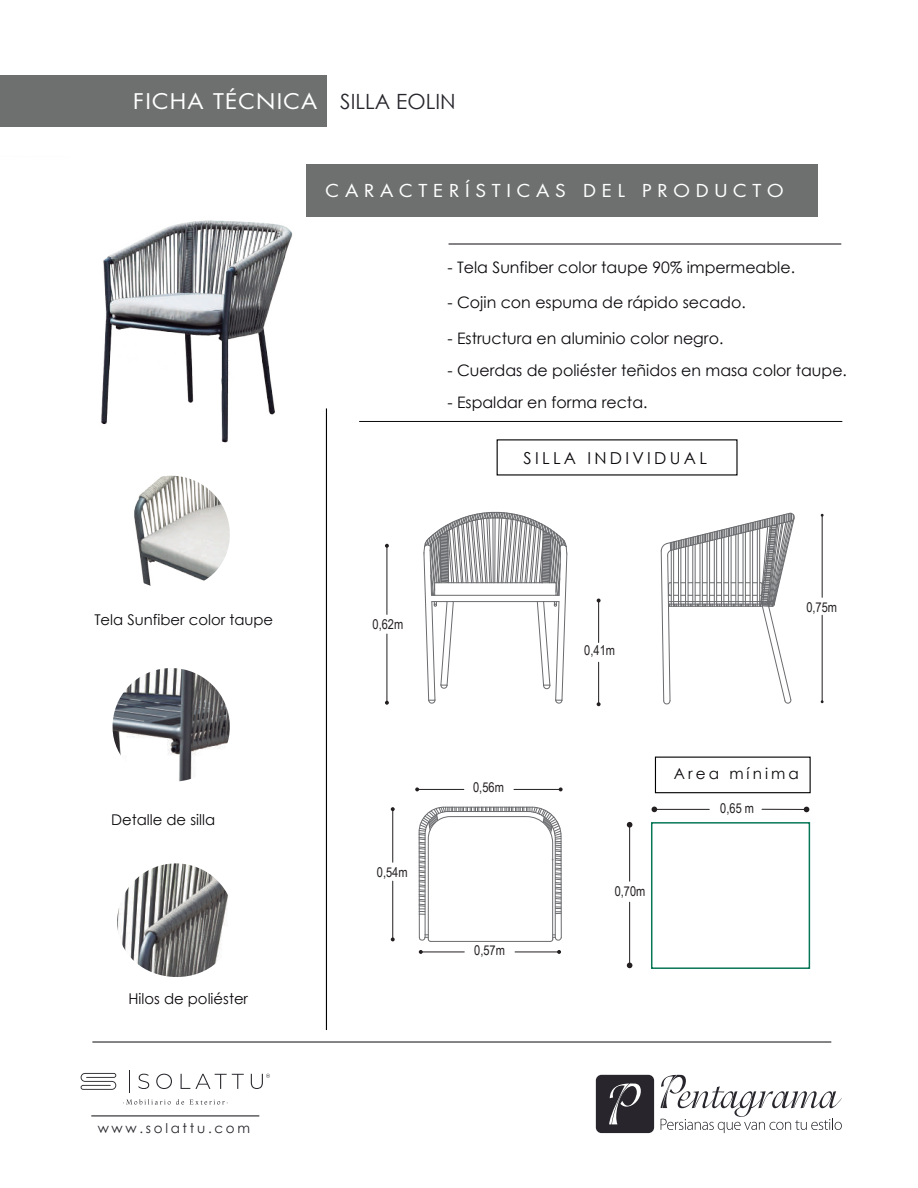
<style>
.page{position:relative;width:918px;height:1188px;background:#fff}
.page>*{position:absolute;margin:0;border:0;box-sizing:border-box;transform-origin:0 0}
.t1{font:21px "Futura Std";letter-spacing:.05em;color:#fff;scale:1.1 1}
.t2{font:21px "Century Gothic";color:#28262c}
.t3{font:17.4px "Futura Std";letter-spacing:.3em;color:#fff;scale:1.1 1}
.t4{font:16.5px "Century Gothic";letter-spacing:.2em;color:#0c090d}
.t5{font:15.75px "Century Gothic";color:#0c090d}
.t6{font:15.15px "Century Gothic";letter-spacing:.2em;color:#0c090d}
.t7{font:14.85px "Century Gothic";color:#0c090d}
.t8{font:13.5px "Arial Narrow";color:#231f20}
.t9{font:13.5px "Century Gothic";letter-spacing:.2em;color:#28262c}
</style>
<div class="page">
<div style="left:306px;top:164px;width:512px;height:52px;background:#6e7070"></div>
<img style="left:134px;top:486px;width:96px;height:100px">
<img style="left:117px;top:863px;width:111px;height:114px">
<img style="left:112px;top:668px;width:118px;height:114px">
<hr style="left:326px;top:408px;width:1px;height:622px;background:#000">
<div style="left:0;top:75px;width:326px;height:51px;background:#6e7070"></div>
<hr style="left:359px;top:421px;width:483px;height:1px;background:#0c090d">
<hr style="left:449px;top:244px;width:392px;height:1px;background:#0c090d">
<hr style="left:92px;top:1042px;width:739px;height:1px;background:#0c090d">
<svg style="left:596px;top:1075px;width:58px;height:58px;background:#3a393e"></svg>
<svg style="left:661px;top:1075px;width:181px;height:58px"></svg>
<svg style="left:123px;top:1099px;width:105px;height:6px"></svg>
<svg style="left:138px;top:1074px;width:11px;height:15px"></svg>
<svg style="left:156px;top:1074px;width:16px;height:15px"></svg>
<svg style="left:181px;top:1074px;width:63px;height:15px"></svg>
<svg style="left:251px;top:1074px;width:19px;height:15px"></svg>
<svg style="left:81px;top:1073px;width:35px;height:17px"></svg>
<svg style="left:129px;top:1070px;width:1px;height:22px"></svg>
<hr style="left:91px;top:1116px;width:168px;height:1px;background:#0c090d">
<hr style="left:387px;top:634px;width:1px;height:69px;background:#231f20">
<svg style="left:385px;top:701px;width:4px;height:4px"></svg>
<hr style="left:387px;top:546px;width:1px;height:68px;background:#231f20">
<svg style="left:385px;top:544px;width:4px;height:4px"></svg>
<hr style="left:598px;top:662px;width:1px;height:42px;background:#231f20">
<svg style="left:597px;top:702px;width:4px;height:4px"></svg>
<hr style="left:598px;top:600px;width:1px;height:43px;background:#231f20">
<svg style="left:424px;top:512px;width:143px;height:192px"></svg>
<svg style="left:661px;top:513px;width:134px;height:191px"></svg>
<hr style="left:822px;top:515px;width:1px;height:82px;background:#231f20">
<hr style="left:822px;top:615px;width:1px;height:87px;background:#231f20">
<div style="left:655px;top:757px;width:156px;height:36px;border:1px solid #000"></div>
<hr style="left:629px;top:825px;width:1px;height:56px;background:#231f20">
<svg style="left:627px;top:822px;width:5px;height:6px"></svg>
<hr style="left:629px;top:902px;width:1px;height:64px;background:#231f20">
<svg style="left:627px;top:963px;width:5px;height:5px"></svg>
<div style="left:651px;top:822px;width:159px;height:147px;border:2px solid #087757"></div>
<hr style="left:654px;top:809px;width:55px;height:1px;background:#231f20">
<svg style="left:652px;top:807px;width:5px;height:5px"></svg>
<hr style="left:762px;top:809px;width:45px;height:1px;background:#231f20">
<svg style="left:804px;top:807px;width:5px;height:5px"></svg>
<img style="left:101px;top:216px;width:354px;height:270px">
<hr style="left:421px;top:952px;width:43px;height:1px;background:#231f20">
<svg style="left:419px;top:950px;width:4px;height:4px"></svg>
<hr style="left:515px;top:952px;width:44px;height:1px;background:#231f20">
<svg style="left:557px;top:950px;width:4px;height:4px"></svg>
<hr style="left:417px;top:789px;width:47px;height:1px;background:#231f20">
<svg style="left:415px;top:787px;width:4px;height:4px"></svg>
<hr style="left:514px;top:789px;width:47px;height:1px;background:#231f20">
<svg style="left:559px;top:787px;width:4px;height:4px"></svg>
<hr style="left:392px;top:881px;width:1px;height:59px;background:#231f20">
<svg style="left:391px;top:937px;width:4px;height:4px"></svg>
<hr style="left:392px;top:809px;width:1px;height:53px;background:#231f20">
<svg style="left:391px;top:807px;width:4px;height:4px"></svg>
<svg style="left:419px;top:807px;width:143px;height:135px"></svg>
<h1 class="t1" style="left:133px;top:88px;width:169px">FICHA TÉCNICA</h1>
<h1 class="t2" style="left:340px;top:86px;width:117px">SILLA EOLIN</h1>
<p class="t3" style="left:326px;top:180px;width:418px">CARACTERÍSTICAS DEL PRODUCTO</p>
<p class="t5" style="left:447px;top:256px;width:349px">- Tela Sunfiber color taupe 90% impermeable.</p>
<p class="t5" style="left:447px;top:291px;width:300px">- Cojin con espuma de rápido secado.</p>
<p class="t5" style="left:447px;top:327px;width:278px">- Estructura en aluminio color negro.</p>
<p class="t5" style="left:447px;top:359px;width:401px">- Cuerdas de poliéster teñidos en masa color taupe.</p>
<p class="t5" style="left:447px;top:391px;width:202px">- Espaldar en forma recta.</p>
<p class="t4" style="left:524px;top:446px;width:185px">SILLA INDIVIDUAL</p>
<p class="t7" style="left:94px;top:609px;width:180px">Tela Sunfiber color taupe</p>
<p class="t7" style="left:111px;top:809px;width:106px">Detalle de silla</p>
<p class="t7" style="left:128px;top:988px;width:121px">Hilos de poliéster</p>
<p class="t9" style="left:98px;top:1119px;width:154px">www.solattu.com</p>
<p class="t8" style="left:373px;top:614px;width:32px">0,62m</p>
<p class="t8" style="left:377px;top:863px;width:32px">0,54m</p>
<p class="t8" style="left:473px;top:778px;width:32px">0,56m</p>
<p class="t8" style="left:474px;top:940px;width:32px">0,57m</p>
<p class="t8" style="left:584px;top:641px;width:32px">0,41m</p>
<p class="t8" style="left:806px;top:597px;width:32px">0,75m</p>
<p class="t8" style="left:615px;top:882px;width:32px;rotate:-1deg">0,70m</p>
<p class="t6" style="left:674px;top:763px;width:127px">Area mínima</p>
<p class="t8" style="left:720px;top:799px;width:35px;rotate:-1deg">0,65 m</p>
</div>
